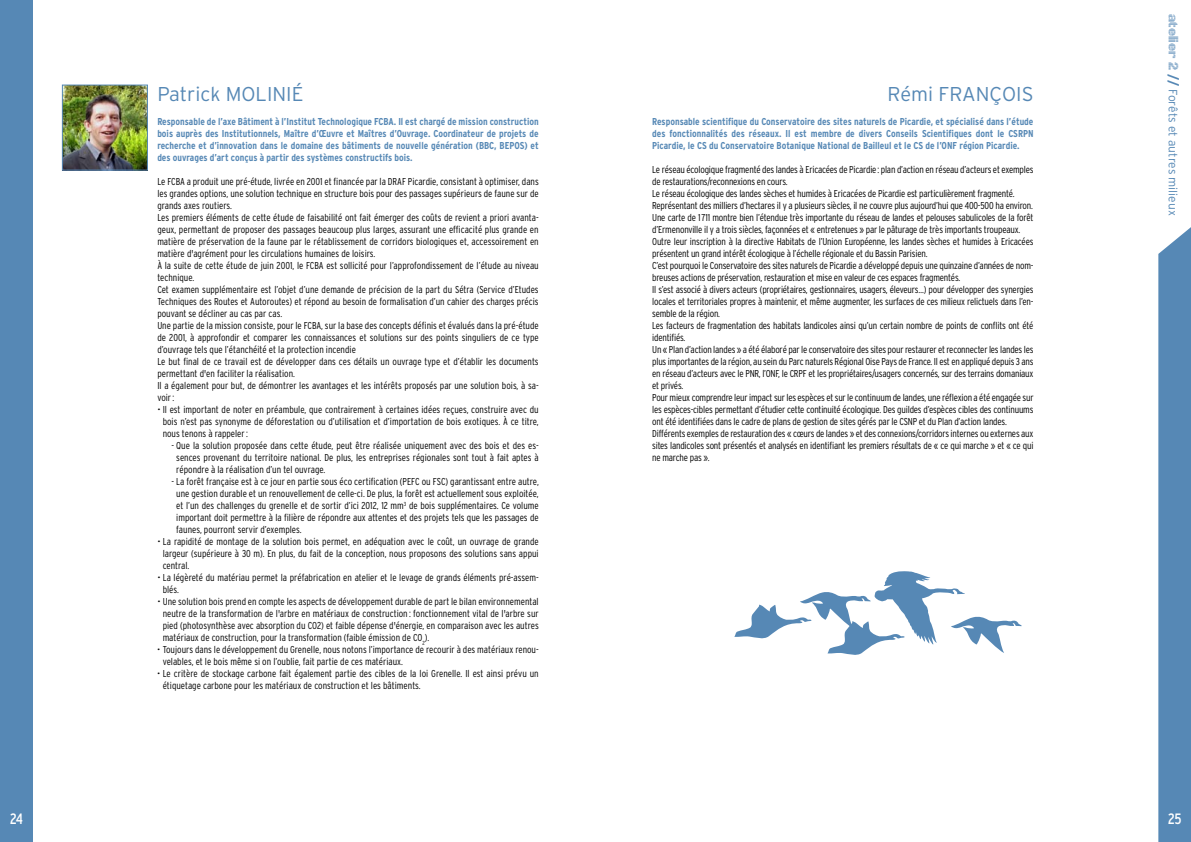
<style>
.page{position:relative;width:1191px;height:842px;background:#fff}
.page>*{position:absolute;margin:0;border:0;box-sizing:border-box;transform-origin:0 0}
.t1{font:300 20px "Interstate";color:#5688b5}
.t2{font:condensed 15px "Interstate";color:#fff}
.t3{font:300 12px "Interstate";color:#5688b5}
.t4{font:300 condensed 10px/12px "Interstate";letter-spacing:-.02em;color:#000;text-align:justify}
.t5{font:300 condensed 10px/12px "Interstate";color:#000}
.t6{font:700 condensed 10px/12px "Interstate";color:#5688b5;text-align:justify}
.s1{font-family:"Linotype Punkt";font-weight:700;font-size:13px}
.s2{font-weight:700;font-size:13px}
</style>
<div class="page">
<div style="left:0;top:0;width:33px;height:842px;background:#5688b5"></div>
<div style="left:1158px;top:227px;width:33px;height:615px;background:#5688b5"></div>
<img style="left:64px;top:87px;width:82px;height:81px">
<div style="left:62px;top:85px;width:86px;height:85px;border:1px solid #5688b5"></div>
<svg style="left:734px;top:571px;width:288px;height:84px"></svg>
<h1 class="t1" style="left:157px;top:83px;width:148px">Patrick MOLINIÉ</h1>
<p class="t6" style="left:157px;top:116px;width:383px">Responsable de l’axe Bâtiment à l’Institut Technologique FCBA. Il est chargé de mission construction bois auprès des Institutionnels, Maître d’Œuvre et Maîtres d’Ouvrage. Coordinateur de projets de recherche et d’innovation dans le domaine des bâtiments de nouvelle génération (BBC, BEPOS) et des ouvrages d’art conçus à partir des systèmes constructifs bois.</p>
<p class="t5" style="left:157px;top:176px;width:383px">Le FCBA a produit une pré-étude, livrée en 2001 et financée par la DRAF Picardie, consistant à optimiser, dans les grandes options, une solution technique en structure bois pour des passages supérieurs de faune sur de grands axes routiers.<br>Les premiers éléments de cette étude de faisabilité ont fait émerger des coûts de revient a priori avanta&shy;geux, permettant de proposer des passages beaucoup plus larges, assurant une efficacité plus grande en matière de préservation de la faune par le rétablissement de corridors biologiques et, accessoirement en matière d'agrément pour les circulations humaines de loisirs.<br>À la suite de cette étude de juin 2001, le FCBA est sollicité pour l’approfondissement de l’étude au niveau technique.<br>Cet examen supplémentaire est l’objet d’une demande de précision de la part du Sétra (Service d’Etudes Techniques des Routes et Autoroutes) et répond au besoin de formalisation d’un cahier des charges précis pouvant se décliner au cas par cas.<br>Une partie de la mission consiste, pour le FCBA, sur la base des concepts définis et évalués dans la pré-étude de 2001, à approfondir et comparer les connaissances et solutions sur des points singuliers de ce type d’ouvrage tels que l’étanchéité et la protection incendie<br>Le but final de ce travail est de développer dans ces détails un ouvrage type et d’établir les documents permettant d'en faciliter la réalisation.<br>Il a également pour but, de démontrer les avantages et les intérêts proposés par une solution bois, à sa&shy;voir:</p>
<p class="t4" style="left:163px;top:404px;width:378px;text-indent:-5px">• Il est important de noter en préambule, que contrairement à certaines idées reçues, construire avec du bois n’est pas synonyme de déforestation ou d’utilisation et d’importation de bois exotiques. À ce titre, nous tenons à rappeler:</p>
<p class="t4" style="left:176px;top:440px;width:364px;text-indent:-5px">- Que la solution proposée dans cette étude, peut être réalisée uniquement avec des bois et des es&shy;sences provenant du territoire national. De plus, les entreprises régionales sont tout à fait aptes à répondre à la réalisation d’un tel ouvrage.</p>
<p class="t4" style="left:176px;top:476px;width:364px;text-indent:-5px">- La forêt française est à ce jour en partie sous éco certification (PEFC ou FSC) garantissant entre autre, une gestion durable et un renouvellement de celle-ci. De plus, la forêt est actuellement sous exploitée, et l’un des challenges du grenelle et de sortir d’ici 2012, 12 mm<sup>3</sup> de bois supplémentaires. Ce volume important doit permettre à la filière de répondre aux attentes et des projets tels que les passages de faunes, pourront servir d’exemples.</p>
<p class="t4" style="left:163px;top:536px;width:377px;text-indent:-5px">• La rapidité de montage de la solution bois permet, en adéquation avec le coût, un ouvrage de grande largeur (supérieure à 30 m). En plus, du fait de la conception, nous proposons des solutions sans appui central.</p>
<p class="t5" style="left:163px;top:572px;width:377px;text-indent:-5px">• La légèreté du matériau permet la préfabrication en atelier et le levage de grands éléments pré-assem&shy;blés.</p>
<p class="t4" style="left:163px;top:596px;width:377px;text-indent:-5px">• Une solution bois prend en compte les aspects de développement durable de part le bilan environnemental neutre de la transformation de l'arbre en matériaux de construction : fonctionnement vital de l'arbre sur pied (photosynthèse avec absorption du CO2) et faible dépense d'énergie, en comparaison avec les autres matériaux de construction, pour la transformation (faible émission de CO<sub>2</sub>).</p>
<p class="t5" style="left:163px;top:644px;width:377px;text-indent:-5px">• Toujours dans le développement du Grenelle, nous notons l’importance de recourir à des matériaux renou&shy;velables, et le bois même si on l’oublie, fait partie de ces matériaux.</p>
<p class="t5" style="left:163px;top:668px;width:377px;text-indent:-5px">• Le critère de stockage carbone fait également partie des cibles de la loi Grenelle. Il est ainsi prévu un étiquetage carbone pour les matériaux de construction et les bâtiments.</p>
<h1 class="t1" style="left:887px;top:83px;width:147px">Rémi FRANÇOIS</h1>
<p class="t6" style="left:652px;top:116px;width:383px">Responsable scientifique du Conservatoire des sites naturels de Picardie, et spécialisé dans l’étude des fonctionnalités des réseaux. Il est membre de divers Conseils Scientifiques dont le CSRPN Picardie, le CS du Conservatoire Botanique National de Bailleul et le CS de l’ONF région Picardie.</p>
<p class="t4" style="left:652px;top:164px;width:383px;text-align:left">Le réseau écologique fragmenté des landes à Ericacées de Picardie: plan d’action en réseau d’acteurs et exemples de restaurations/reconnexions en cours.<br>Le réseau écologique des landes sèches et humides à Ericacées de Picardie est particulièrement fragmenté.<br>Représentant des milliers d’hectares il y a plusieurs siècles, il ne couvre plus aujourd’hui que 400-500 ha environ.<br>Une carte de 1711 montre bien l’étendue très importante du réseau de landes et pelouses sabulicoles de la forêt d’Ermenonville il y a trois siècles, façonnées et « entretenues » par le pâturage de très importants troupeaux.<br>Outre leur inscription à la directive Habitats de l’Union Européenne, les landes sèches et humides à Ericacées présentent un grand intérêt écologique à l’échelle régionale et du Bassin Parisien.<br>C’est pourquoi le Conservatoire des sites naturels de Picardie a développé depuis une quinzaine d’années de nom&shy;breuses actions de préservation, restauration et mise en valeur de ces espaces fragmentés.<br>Il s’est associé à divers acteurs (propriétaires, gestionnaires, usagers, éleveurs…) pour développer des synergies locales et territoriales propres à maintenir, et même augmenter, les surfaces de ces milieux relictuels dans l’en&shy;semble de la région.<br>Les facteurs de fragmentation des habitats landicoles ainsi qu’un certain nombre de points de conflits ont été identifiés.<br>Un « Plan d’action landes » a été élaboré par le conservatoire des sites pour restaurer et reconnecter les landes les plus importantes de la région, au sein du Parc naturels Régional Oise Pays de France. Il est en appliqué depuis 3 ans en réseau d’acteurs avec le PNR, l’ONF, le CRPF et les propriétaires/usagers concernés, sur des terrains domaniaux et privés.<br>Pour mieux comprendre leur impact sur les espèces et sur le continuum de landes, une réflexion a été engagée sur les espèces-cibles permettant d’étudier cette continuité écologique. Des guildes d’espèces cibles des continuums ont été identifiées dans le cadre de plans de gestion de sites gérés par le CSNP et du Plan d’action landes.<br>Différents exemples de restauration des « cœurs de landes » et des connexions/corridors internes ou externes aux sites landicoles sont présentés et analysés en identifiant les premiers résultats de « ce qui marche » et « ce qui ne marche pas ».</p>
<p class="t3" style="left:1180px;top:14px;width:203px;rotate:90deg"><span class="s1">Atelier 2</span> <span class="s2">//</span> Forêts et autres milieux</p>
<h2 class="t2" style="left:10px;top:810px;width:15px">24</h2>
<h2 class="t2" style="left:1167px;top:810px;width:15px">25</h2>
</div>
